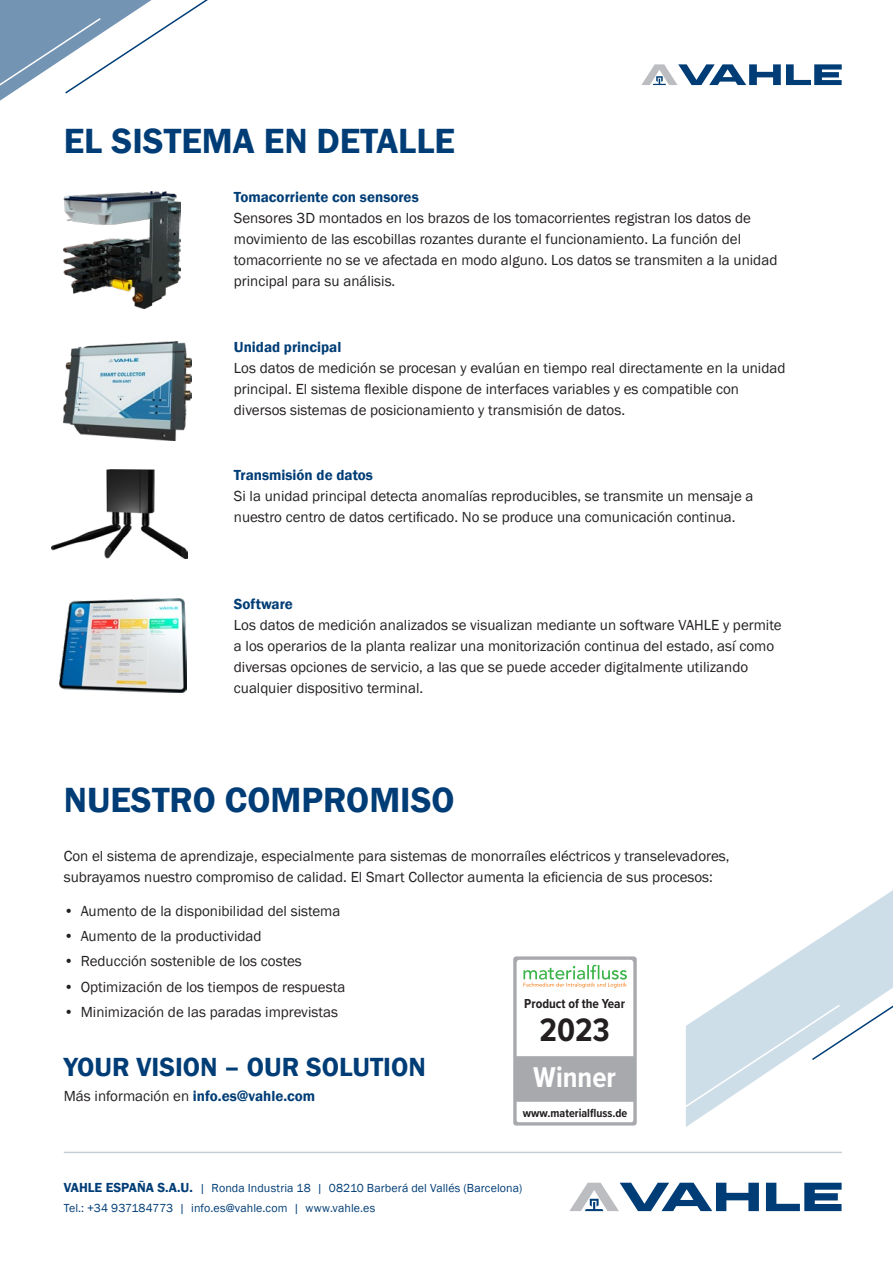
<style>
.page{position:relative;width:893px;height:1263px;background:#fff}
.page>*{position:absolute;margin:0;border:0;box-sizing:border-box;transform-origin:0 0}
.t1{font:600 36px "Franklin Gothic";color:#003d76}
.t2{font:700 33.6px "Proxima Nova Cond";color:#231f20}
.t3{font:700 29.7px "Proxima Nova Cond";color:#fff}
.t4{font:600 27px "Franklin Gothic";color:#003d76}
.t5{font:15px/21px "Franklin Gothic";color:#231f20}
.t6{font:600 15px "Franklin Gothic";color:#003d76}
.t7{font:700 13.5px "Proxima Nova Cond";color:#231f20}
.t8{font:700 12.15px "Proxima Nova Cond";color:#231f20}
.t9{font:12px/19.5px "Franklin Gothic";letter-spacing:.01em;color:#003d76}
.s1{font-weight:400;color:#231f20}
.s2{font-weight:600;font-size:13.5px}
</style>
<div class="page">
<svg style="left:0;top:0;width:208px;height:274px"></svg>
<svg style="left:641px;top:64px;width:201px;height:21px"></svg>
<img style="left:59px;top:599px;width:128px;height:94px">
<img style="left:52px;top:470px;width:136px;height:88px">
<img style="left:64px;top:341px;width:127px;height:99px">
<img style="left:64px;top:191px;width:117px;height:117px">
<hr style="left:64px;top:1152px;width:778px;height:1px;background:#c6ced8">
<svg style="left:766px;top:1183px;width:76px;height:28px"></svg>
<svg style="left:569px;top:1183px;width:190px;height:28px"></svg>
<svg style="left:686px;top:890px;width:207px;height:237px"></svg>
<div style="left:513px;top:956px;width:124px;height:169px;background:#a8a9ad;border-radius:3px"></div>
<div style="left:517px;top:1102px;width:116px;height:20px;background:#fff"></div>
<svg style="left:517px;top:960px;width:116px;height:96px;background:#f7faf5"></svg>
<h1 class="t1" style="left:64px;top:119px;width:393px">EL SISTEMA EN DETALLE</h1>
<p class="t6" style="left:234px;top:188px;width:186px">Tomacorriente con sensores</p>
<p class="t5" style="left:234px;top:208px;width:545px">Sensores 3D montados en los brazos de los tomacorrientes registran los datos de movimiento de las escobillas rozantes durante el funcionamiento. La función del tomacorriente no se ve afectada en modo alguno. Los datos se transmiten a la unidad principal para su análisis.</p>
<p class="t6" style="left:234px;top:337px;width:109px">Unidad principal</p>
<p class="t5" style="left:234px;top:357px;width:553px">Los datos de medición se procesan y evalúan en tiempo real directamente en la unidad principal. El sistema flexible dispone de interfaces variables y es compatible con diversos sistemas de posicionamiento y transmisión de datos.</p>
<p class="t6" style="left:234px;top:466px;width:141px">Transmisión de datos</p>
<p class="t5" style="left:234px;top:486px;width:521px">Si la unidad principal detecta anomalías reproducibles, se transmite un mensaje a nuestro centro de datos certificado. No se produce una comunicación continua.</p>
<p class="t6" style="left:234px;top:595px;width:61px">Software</p>
<p class="t5" style="left:234px;top:615px;width:549px">Los datos de medición analizados se visualizan mediante un software VAHLE y permite a los operarios de la planta realizar una monitorización continua del estado, así como diversas opciones de servicio, a las que se puede acceder digitalmente utilizando cualquier dispositivo terminal.</p>
<h1 class="t1" style="left:64px;top:778px;width:392px">NUESTRO COMPROMISO</h1>
<p class="t5" style="left:64px;top:846px;width:667px">Con el sistema de aprendizaje, especialmente para sistemas de monorraíles eléctricos y transelevadores, subrayamos nuestro compromiso de calidad. El Smart Collector aumenta la eficiencia de sus procesos:</p>
<p class="t5" style="left:64px;top:900px;width:278px">• Aumento de la disponibilidad del sistema</p>
<p class="t5" style="left:64px;top:926px;width:199px">• Aumento de la productividad</p>
<p class="t5" style="left:64px;top:951px;width:240px">• Reducción sostenible de los costes</p>
<p class="t5" style="left:64px;top:976px;width:283px">• Optimización de los tiempos de respuesta</p>
<p class="t5" style="left:64px;top:1001px;width:276px">• Minimización de las paradas imprevistas</p>
<h3 class="t4" style="left:64px;top:1050px;width:363px">YOUR VISION – OUR SOLUTION</h3>
<p class="t6" style="left:64px;top:1086px;width:253px"><span class="s1">Más información en</span> info.es@vahle.com</p>
<p class="t7" style="left:524px;top:993px;width:102px">Product of the Year</p>
<h2 class="t2" style="left:539px;top:1005px;width:72px">2023</h2>
<h3 class="t3" style="left:533px;top:1055px;width:84px">Winner</h3>
<p class="t8" style="left:523px;top:1104px;width:106px">www.materialfluss.de</p>
<p class="t9" style="left:64px;top:1179px;width:460px"><span class="s2">VAHLE ESPAÑA S.A.U.</span> | Ronda Industria 18 | 08210 Barberá del Vallés (Barcelona)<br>Tel.: +34 937184773 | info.es@vahle.com | www.vahle.es</p>
</div>
